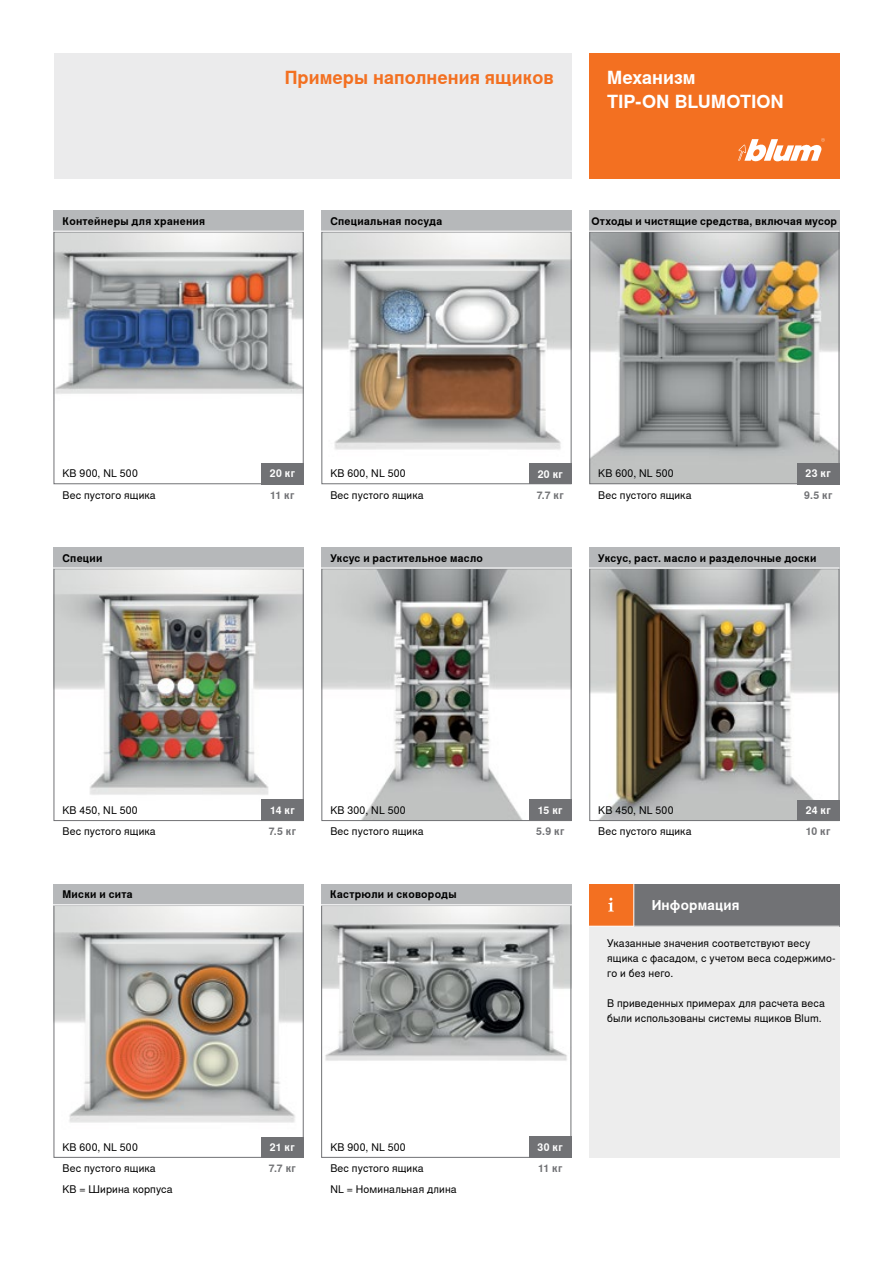
<style>
.page{position:relative;width:893px;height:1263px;background:#fff}
.page>*{position:absolute;margin:0;border:0;box-sizing:border-box;transform-origin:0 0}
.BBOX_12_Head_White_B{font:700 18px/24px "Nimbus Sans Global";color:#fff}
.CBOX_12_Subhead_Oran{font:700 18px "Nimbus Sans Global";color:#f37021}
.CBOX_09_Head_White_B{font:700 13.5px "Nimbus Sans Global";letter-spacing:.015em;color:#fff}
.TABLE_07_Copy_Black{font:10.5px "Nimbus Sans Global";letter-spacing:.015em;color:#000}
.TABLE_07_Head_Black{font:700 10.5px "Nimbus Sans Global";letter-spacing:.02em;color:#000}
.CBOX_07_Legend_Black{font:10.5px/15px "Nimbus Sans Global";letter-spacing:.015em;color:#000}
.EYECATCHER_7_CBox_Wh{font:700 10.5px "Nimbus Sans Global";letter-spacing:.005em;color:#717275}
.EYECATCHER_7_CBox_Wh-2{font:700 10.5px "Nimbus Sans Global";letter-spacing:.005em;color:#fff}
</style>
<div class="page">
<div style="left:589px;top:884px;width:45px;height:42px;background:#f37021"></div>
<img style="left:591px;top:570px;width:246px;height:249px">
<div style="left:589px;top:568px;width:250px;height:253px;border:1px solid #717275"></div>
<img style="left:323px;top:234px;width:246px;height:216px">
<div style="left:321px;top:232px;width:250px;height:252px;border:1px solid #717275"></div>
<div style="left:321px;top:210px;width:250px;height:22px;background:#b6b8ba"></div>
<div style="left:589px;top:54px;width:250px;height:125px;background:#f37021"></div>
<div style="left:54px;top:54px;width:517px;height:125px;background:#ebebec"></div>
<svg style="left:738px;top:138px;width:87px;height:23px"></svg>
<div style="left:589px;top:926px;width:250px;height:232px;background:#ebebec"></div>
<img style="left:56px;top:570px;width:246px;height:230px">
<div style="left:54px;top:568px;width:250px;height:253px;border:1px solid #717275"></div>
<img style="left:56px;top:234px;width:246px;height:160px">
<div style="left:54px;top:232px;width:250px;height:252px;border:1px solid #717275"></div>
<img style="left:323px;top:570px;width:246px;height:249px">
<div style="left:321px;top:568px;width:250px;height:253px;border:1px solid #717275"></div>
<img style="left:591px;top:234px;width:246px;height:248px">
<div style="left:589px;top:232px;width:250px;height:252px;border:1px solid #717275"></div>
<div style="left:54px;top:547px;width:250px;height:21px;background:#b6b8ba"></div>
<div style="left:54px;top:210px;width:250px;height:22px;background:#b6b8ba"></div>
<div style="left:321px;top:547px;width:250px;height:21px;background:#b6b8ba"></div>
<div style="left:589px;top:210px;width:250px;height:22px;background:#b6b8ba"></div>
<img style="left:323px;top:907px;width:246px;height:154px">
<div style="left:321px;top:905px;width:250px;height:253px;border:1px solid #717275"></div>
<div style="left:321px;top:884px;width:250px;height:21px;background:#b6b8ba"></div>
<img style="left:56px;top:907px;width:246px;height:216px">
<div style="left:54px;top:905px;width:250px;height:253px;border:1px solid #717275"></div>
<div style="left:54px;top:884px;width:250px;height:21px;background:#b6b8ba"></div>
<svg style="left:608px;top:898px;width:6px;height:13px"></svg>
<div style="left:634px;top:884px;width:205px;height:42px;background:#717275"></div>
<div style="left:589px;top:547px;width:250px;height:21px;background:#b6b8ba"></div>
<div style="left:797px;top:800px;width:42px;height:21px;background:#717275"></div>
<div style="left:529px;top:463px;width:42px;height:21px;background:#717275"></div>
<div style="left:261px;top:800px;width:43px;height:21px;background:#717275"></div>
<div style="left:261px;top:463px;width:43px;height:21px;background:#717275"></div>
<div style="left:529px;top:800px;width:42px;height:21px;background:#717275"></div>
<div style="left:797px;top:463px;width:42px;height:21px;background:#717275"></div>
<div style="left:529px;top:1137px;width:42px;height:21px;background:#717275"></div>
<div style="left:261px;top:1137px;width:43px;height:21px;background:#717275"></div>
<hr style="left:52px;top:568px;width:787px;height:1px;background:#fff">
<hr style="left:52px;top:231px;width:787px;height:1px;background:#fff">
<hr style="left:40px;top:904px;width:540px;height:1px;background:#fff">
<hr style="left:589px;top:926px;width:250px;height:1px;background:#fff">
<hr style="left:633px;top:884px;width:1px;height:42px;background:#fff">
<p class="TABLE_07_Head_Black" style="left:63px;top:215px;width:144px">Контейнеры для хранения</p>
<p class="CBOX_12_Subhead_Oran" style="left:285px;top:67px;width:270px">Примеры наполнения ящиков</p>
<p class="BBOX_12_Head_White_B" style="left:607px;top:66px;width:178px">Механизм<br>TIP-ON BLUMOTION</p>
<p class="TABLE_07_Head_Black" style="left:330px;top:215px;width:113px">Специальная посуда</p>
<p class="TABLE_07_Head_Black" style="left:591px;top:215px;width:247px">Отходы и чистящие средства, включая мусор</p>
<p class="TABLE_07_Copy_Black" style="left:63px;top:468px;width:77px">KB 900, NL 500</p>
<p class="TABLE_07_Copy_Black" style="left:598px;top:468px;width:77px">KB 600, NL 500</p>
<p class="TABLE_07_Copy_Black" style="left:330px;top:468px;width:77px">KB 600, NL 500</p>
<p class="EYECATCHER_7_CBox_Wh-2" style="left:270px;top:468px;width:27px">20 кг</p>
<p class="EYECATCHER_7_CBox_Wh-2" style="left:538px;top:468px;width:27px">20 кг</p>
<p class="EYECATCHER_7_CBox_Wh-2" style="left:806px;top:468px;width:26px">23 кг</p>
<p class="TABLE_07_Copy_Black" style="left:63px;top:489px;width:95px">Вес пустого ящика</p>
<p class="TABLE_07_Copy_Black" style="left:330px;top:489px;width:95px">Вес пустого ящика</p>
<p class="TABLE_07_Copy_Black" style="left:598px;top:489px;width:95px">Вес пустого ящика</p>
<p class="EYECATCHER_7_CBox_Wh" style="left:270px;top:489px;width:26px">11 кг</p>
<p class="EYECATCHER_7_CBox_Wh" style="left:537px;top:489px;width:28px">7.7 кг</p>
<p class="EYECATCHER_7_CBox_Wh" style="left:804px;top:489px;width:30px">9.5 кг</p>
<p class="TABLE_07_Head_Black" style="left:63px;top:552px;width:41px">Специи</p>
<p class="TABLE_07_Head_Black" style="left:330px;top:552px;width:154px">Уксус и растительное масло</p>
<p class="TABLE_07_Head_Black" style="left:598px;top:552px;width:220px">Уксус, раст. масло и разделочные доски</p>
<p class="TABLE_07_Copy_Black" style="left:63px;top:804px;width:77px">KB 450, NL 500</p>
<p class="TABLE_07_Copy_Black" style="left:598px;top:804px;width:77px">KB 450, NL 500</p>
<p class="TABLE_07_Copy_Black" style="left:330px;top:804px;width:77px">KB 300, NL 500</p>
<p class="EYECATCHER_7_CBox_Wh-2" style="left:270px;top:804px;width:26px">14 кг</p>
<p class="EYECATCHER_7_CBox_Wh-2" style="left:538px;top:804px;width:26px">15 кг</p>
<p class="EYECATCHER_7_CBox_Wh-2" style="left:806px;top:804px;width:26px">24 кг</p>
<p class="TABLE_07_Copy_Black" style="left:63px;top:825px;width:95px">Вес пустого ящика</p>
<p class="TABLE_07_Copy_Black" style="left:330px;top:825px;width:95px">Вес пустого ящика</p>
<p class="TABLE_07_Copy_Black" style="left:598px;top:825px;width:95px">Вес пустого ящика</p>
<p class="EYECATCHER_7_CBox_Wh" style="left:269px;top:825px;width:29px">7.5 кг</p>
<p class="EYECATCHER_7_CBox_Wh" style="left:536px;top:825px;width:30px">5.9 кг</p>
<p class="EYECATCHER_7_CBox_Wh" style="left:806px;top:825px;width:26px">10 кг</p>
<p class="TABLE_07_Head_Black" style="left:63px;top:889px;width:72px">Миски и сита</p>
<p class="TABLE_07_Head_Black" style="left:330px;top:889px;width:128px">Кастрюли и сковороды</p>
<p class="TABLE_07_Copy_Black" style="left:63px;top:1141px;width:77px">KB 600, NL 500</p>
<p class="TABLE_07_Copy_Black" style="left:330px;top:1141px;width:77px">KB 900, NL 500</p>
<p class="TABLE_07_Copy_Black" style="left:63px;top:1183px;width:112px">KB = Ширина корпуса</p>
<p class="TABLE_07_Copy_Black" style="left:330px;top:1183px;width:128px">NL = Номинальная длина</p>
<p class="EYECATCHER_7_CBox_Wh-2" style="left:270px;top:1141px;width:26px">21 кг</p>
<p class="TABLE_07_Copy_Black" style="left:63px;top:1162px;width:95px">Вес пустого ящика</p>
<p class="EYECATCHER_7_CBox_Wh" style="left:269px;top:1162px;width:28px">7.7 кг</p>
<p class="TABLE_07_Copy_Black" style="left:330px;top:1162px;width:95px">Вес пустого ящика</p>
<p class="CBOX_09_Head_White_B" style="left:652px;top:897px;width:89px">Информация</p>
<p class="CBOX_07_Legend_Black" style="left:607px;top:936px;width:230px">Указанные значения соответствуют весу ящика с фасадом, с учетом веса содержимо&shy;го и без него.</p>
<p class="CBOX_07_Legend_Black" style="left:607px;top:996px;width:219px">В приведенных примерах для расчета веса были использованы системы ящиков Blum.</p>
<p class="EYECATCHER_7_CBox_Wh-2" style="left:537px;top:1141px;width:27px">30 кг</p>
<p class="EYECATCHER_7_CBox_Wh" style="left:538px;top:1162px;width:26px">11 кг</p>
</div>
